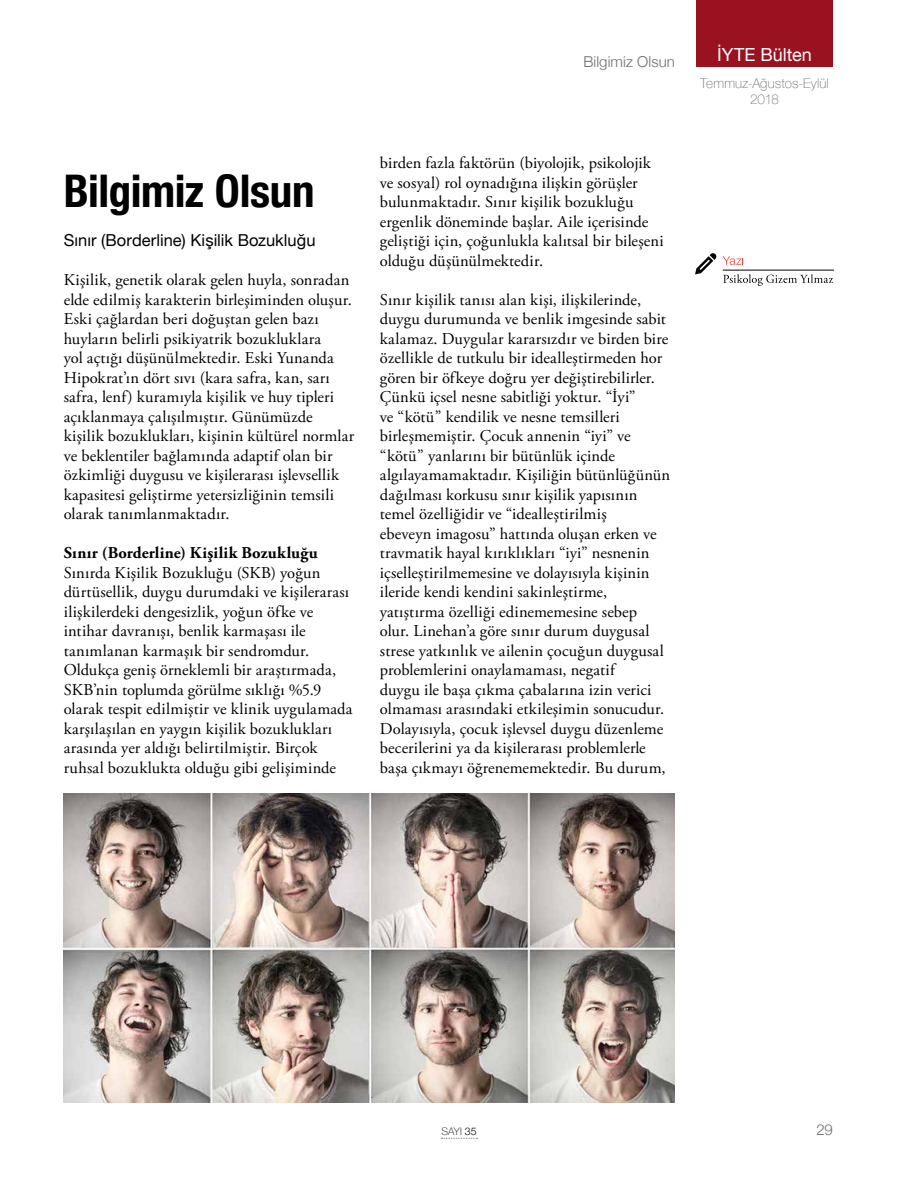
<style>
.page{position:relative;width:918px;height:1188px;background:#fff}
.page>*{position:absolute;margin:0;border:0;box-sizing:border-box;transform-origin:0 0}
.t1{font:700 condensed 45px "Helvetica Neue";letter-spacing:-.01em;color:#000}
.t2{font:18px "Helvetica Neue";color:#fff}
.t3{font:16.5px/19.5px "Adobe Garamond Pro";letter-spacing:.01em;color:#000}
.t4{font:16.5px "Helvetica Neue";letter-spacing:.005em;color:#000}
.t5{font:700 16.5px "Adobe Garamond Pro";letter-spacing:.02em;color:#000}
.t6{font:300 15px "Helvetica Neue";letter-spacing:.005em;color:#6d6e71}
.t7{font:100 13.5px/16.2px "Helvetica Neue";letter-spacing:.01em;color:#6d6e71;text-align:center}
.t8{font:100 10.5px "Helvetica Neue";color:#000}
.s1{font-weight:300}
</style>
<div class="page">
<div style="left:696px;top:0;width:137px;height:67px;background:#9a1220"></div>
<svg style="left:441px;top:1138px;width:37px;height:1px"></svg>
<hr style="left:723px;top:270px;width:111px;height:1px;background:#000">
<svg style="left:723px;top:256px;width:20px;height:9px"></svg>
<svg style="left:723px;top:274px;width:110px;height:12px"></svg>
<svg style="left:695px;top:253px;width:21px;height:21px"></svg>
<img style="left:64px;top:794px;width:611px;height:309px">
<p class="t6" style="left:583px;top:50px;width:93px">Bilgimiz Olsun</p>
<h1 class="t1" style="left:64px;top:154px;width:252px">Bilgimiz Olsun</h1>
<p class="t4" style="left:64px;top:229px;width:253px">Sınır (Borderline) Kişilik Bozukluğu</p>
<p class="t3" style="left:64px;top:271px;width:292px">Kişilik, genetik olarak gelen huyla, sonradan elde edilmiş karakterin birleşiminden oluşur.<br>Eski çağlardan beri doğuştan gelen bazı huyların belirli psikiyatrik bozukluklara<br>yol açtığı düşünülmektedir. Eski Yunanda Hipokrat’ın dört sıvı (kara safra, kan, sarı safra, lenf) kuramıyla kişilik ve huy tipleri açıklanmaya çalışılmıştır. Günümüzde kişilik bozuklukları, kişinin kültürel normlar ve beklentiler bağlamında adaptif olan bir özkimliği duygusu ve kişilerarası işlevsellik kapasitesi geliştirme yetersizliğinin temsili olarak tanımlanmaktadır.</p>
<p class="t5" style="left:64px;top:544px;width:256px">Sınır (Borderline) Kişilik Bozukluğu</p>
<p class="t3" style="left:64px;top:563px;width:290px">Sınırda Kişilik Bozukluğu (SKB) yoğun dürtüsellik, duygu durumdaki ve kişilerarası ilişkilerdeki dengesizlik, yoğun öfke ve intihar davranışı, benlik karmaşası ile tanımlanan karmaşık bir sendromdur.<br>Oldukça geniş örneklemli bir araştırmada, SKB’nin toplumda görülme sıklığı %5.9 olarak tespit edilmiştir ve klinik uygulamada karşılaşılan en yaygın kişilik bozuklukları arasında yer aldığı belirtilmiştir. Birçok ruhsal bozuklukta olduğu gibi gelişiminde</p>
<p class="t3" style="left:380px;top:154px;width:285px">birden fazla faktörün (biyolojik, psikolojik ve sosyal) rol oynadığına ilişkin görüşler bulunmaktadır. Sınır kişilik bozukluğu ergenlik döneminde başlar. Aile içerisinde geliştiği için, çoğunlukla kalıtsal bir bileşeni olduğu düşünülmektedir.</p>
<p class="t3" style="left:380px;top:291px;width:292px">Sınır kişilik tanısı alan kişi, ilişkilerinde, duygu durumunda ve benlik imgesinde sabit kalamaz. Duygular kararsızdır ve birden bire özellikle de tutkulu bir idealleştirmeden hor gören bir öfkeye doğru yer değiştirebilirler.<br>Çünkü içsel nesne sabitliği yoktur. “İyi”<br>ve “kötü” kendilik ve nesne temsilleri birleşmemiştir. Çocuk annenin “iyi” ve “kötü” yanlarını bir bütünlük içinde algılayamamaktadır. Kişiliğin bütünlüğünün dağılması korkusu sınır kişilik yapısının temel özelliğidir ve “idealleştirilmiş<br>ebeveyn imagosu” hattında oluşan erken ve travmatik hayal kırıklıkları “iyi” nesnenin içselleştirilmemesine ve dolayısıyla kişinin ileride kendi kendini sakinleştirme, yatıştırma özelliği edinememesine sebep olur. Linehan’a göre sınır durum duygusal strese yatkınlık ve ailenin çocuğun duygusal problemlerini onaylamaması, negatif<br>duygu ile başa çıkma çabalarına izin verici olmaması arasındaki etkileşimin sonucudur.<br>Dolayısıyla, çocuk işlevsel duygu düzenleme becerilerini ya da kişilerarası problemlerle başa çıkmayı öğrenememektedir. Bu durum,</p>
<p class="t2" style="left:717px;top:42px;width:96px">İYTE Bülten</p>
<p class="t7" style="left:700px;top:74px;width:130px">Temmuz-Ağustos-Eylül<br>2018</p>
<p class="t8" style="left:441px;top:1123px;width:37px">SAYI <span class="s1">35</span></p>
<p class="t6" style="left:816px;top:1118px;width:18px">29</p>
</div>
